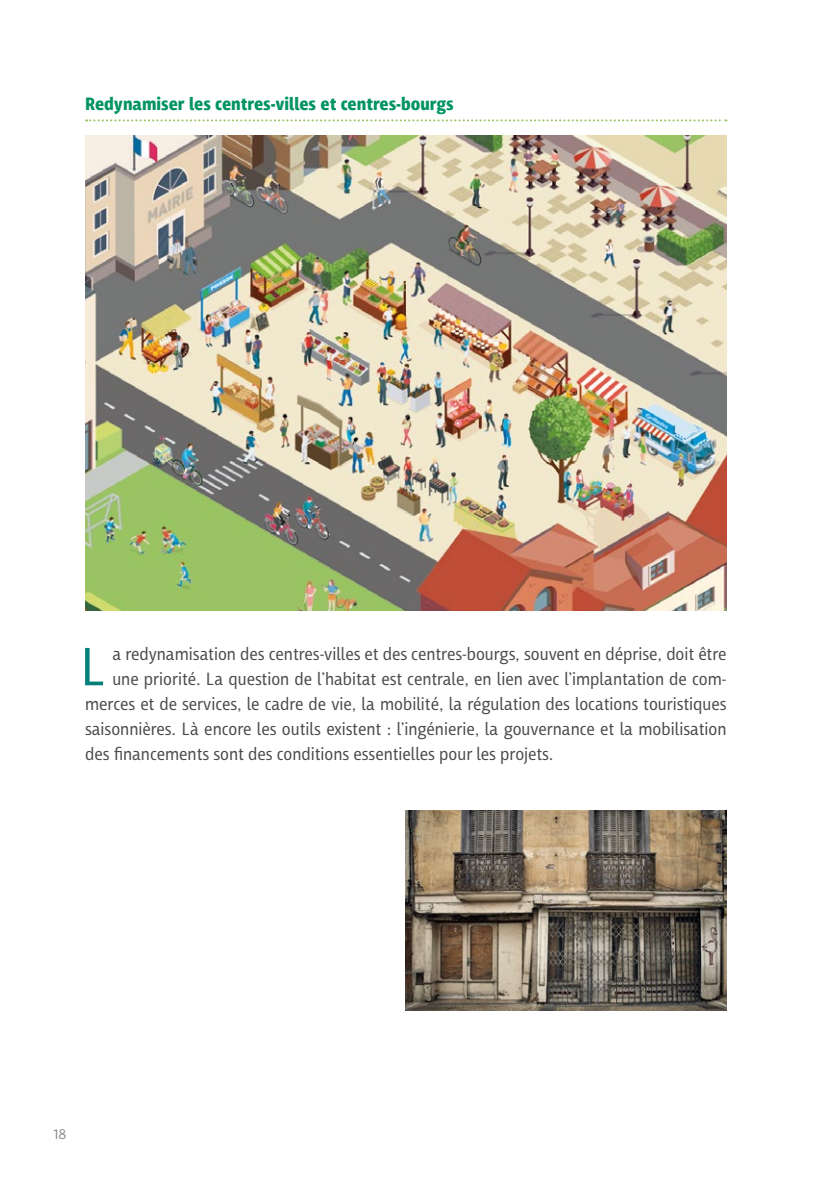
<style>
.page{position:relative;width:840px;height:1191px;background:#fff}
.page>*{position:absolute;margin:0;border:0;box-sizing:border-box;transform-origin:0 0}
.t1{font:54.4px "Iro Sans";color:#007e7a}
.t2{font:18px "Iro Sans";color:#4a4a49}
.t3{font:700 18px "Iro Sans";color:#009460}
.t4{font:14px "Iro Sans";color:#878787}
</style>
<div class="page">
<svg style="left:86px;top:119px;width:640px;height:2px"></svg>
<img style="left:85px;top:135px;width:641px;height:475px">
<img style="left:405px;top:810px;width:321px;height:200px">
<p class="t3" style="left:85px;top:94px;width:370px">Redynamiser les centres-villes et centres-bourgs</p>
<h1 class="t1" style="left:80px;top:636px;width:27px">L</h1>
<p class="t2" style="left:112px;top:644px;width:615px">a redynamisation des centres-villes et des centres-bourgs, souvent en déprise, doit être</p>
<p class="t2" style="left:112px;top:669px;width:615px">une priorité. La question de l’habitat est centrale, en lien avec l’implantation de com-</p>
<p class="t2" style="left:85px;top:694px;width:642px">merces et de services, le cadre de vie, la mobilité, la régulation des locations touristiques</p>
<p class="t2" style="left:85px;top:719px;width:642px">saisonnières. Là encore les outils existent : l’ingénierie, la gouvernance et la mobilisation</p>
<p class="t2" style="left:85px;top:744px;width:469px">des financements sont des conditions essentielles pour les projets.</p>
<p class="t4" style="left:53px;top:1126px;width:15px">18</p>
</div>
